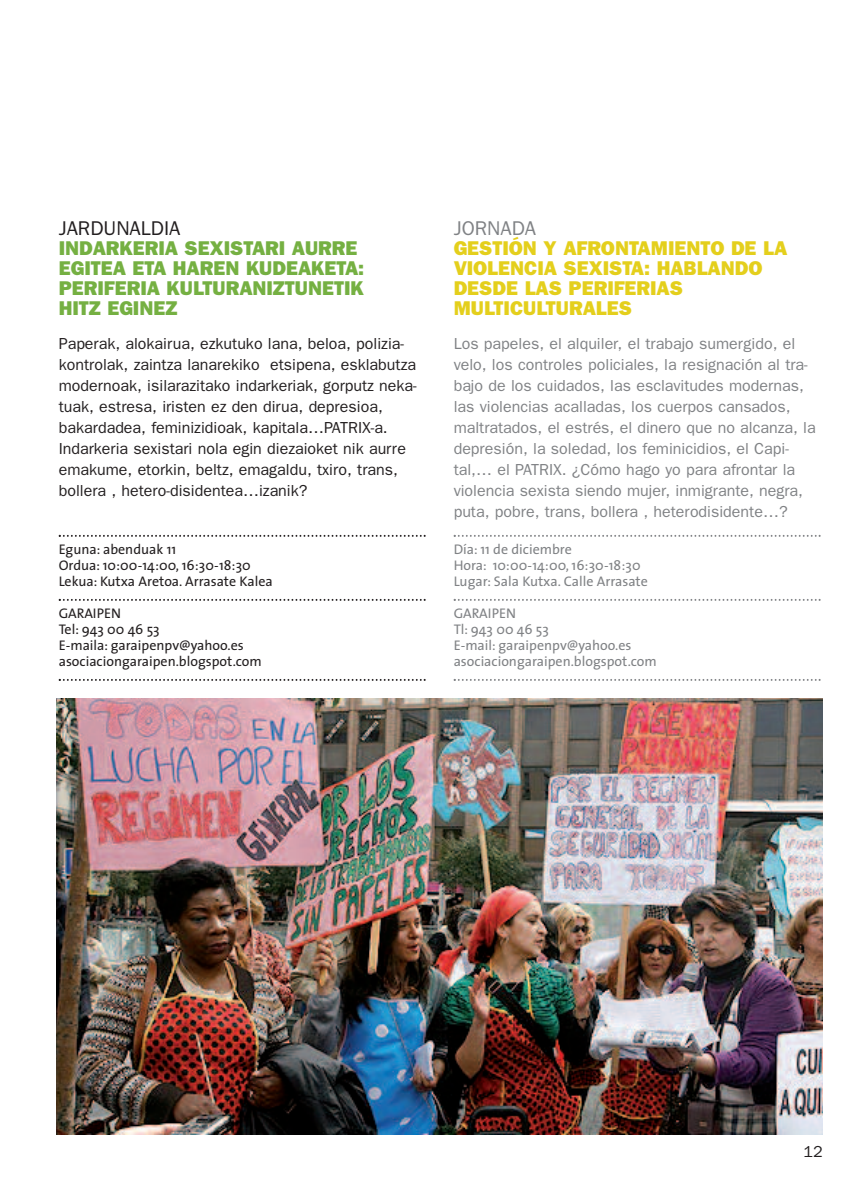
<style>
.page{position:relative;width:851px;height:1191px;background:#fff}
.page>*{position:absolute;margin:0;border:0;box-sizing:border-box;transform-origin:0 0}
.t1{font:800 20px/20px "Franklin Gothic";color:#75b042}
.t2{font:800 20px/20px "Franklin Gothic";color:#e4cf1c}
.t3{font:20px "Franklin Gothic";color:#231f20}
.t4{font:20px "Franklin Gothic";color:#808285}
.t5{font:16px/21px "Franklin Gothic";color:#808285}
.t6{font:16px/21px "Franklin Gothic";color:#231f20}
.t7{font:14px/16px "The Sans";color:#231f20}
.t8{font:14px/16px "The Sans";color:#808285}
</style>
<div class="page">
<img style="left:57px;top:698px;width:765px;height:436px">
<svg style="left:59px;top:535px;width:366px;height:2px"></svg>
<svg style="left:59px;top:599px;width:366px;height:2px"></svg>
<svg style="left:59px;top:679px;width:366px;height:2px"></svg>
<svg style="left:453px;top:535px;width:367px;height:2px"></svg>
<svg style="left:453px;top:599px;width:367px;height:2px"></svg>
<svg style="left:453px;top:679px;width:367px;height:2px"></svg>
<p class="t3" style="left:59px;top:216px;width:123px">JARDUNALDIA</p>
<p class="t1" style="left:59px;top:238px;width:307px">INDARKERIA SEXISTARI AURRE<br>EGITEA ETA HAREN KUDEAKETA:<br>PERIFERIA KULTURANIZTUNETIK<br>HITZ EGINEZ</p>
<p class="t6" style="left:59px;top:333px;width:359px">Paperak, alokairua, ezkutuko lana, beloa, polizia&shy;kontrolak, zaintza lanarekiko etsipena, esklabutza modernoak, isilarazitako indarkeriak, gorputz neka&shy;tuak, estresa, iristen ez den dirua, depresioa, bakardadea, feminizidioak, kapitala…PATRIX-a.<br>Indarkeria sexistari nola egin diezaioket nik aurre emakume, etorkin, beltz, emagaldu, txiro, trans, bollera , hetero-disidentea…izanik?</p>
<p class="t7" style="left:59px;top:542px;width:215px">Eguna: abenduak 11<br>Ordua: 10:00-14:00, 16:30-18:30<br>Lekua: Kutxa Aretoa. Arrasate Kalea</p>
<p class="t7" style="left:59px;top:606px;width:204px">GARAIPEN<br>Tel: 943 00 46 53<br>E-maila: garaipenpv@yahoo.es asociaciongaraipen.blogspot.com</p>
<p class="t4" style="left:453px;top:216px;width:84px">JORNADA</p>
<p class="t2" style="left:453px;top:238px;width:335px">GESTIÓN Y AFRONTAMIENTO DE LA<br>VIOLENCIA SEXISTA: HABLANDO<br>DESDE LAS PERIFERIAS<br>MULTICULTURALES</p>
<p class="t5" style="left:453px;top:333px;width:363px">Los papeles, el alquiler, el trabajo sumergido, el velo, los controles policiales, la resignación al tra&shy;bajo de los cuidados, las esclavitudes modernas, las violencias acalladas, los cuerpos cansados, maltratados, el estrés, el dinero que no alcanza, la depresión, la soledad, los feminicidios, el Capi&shy;tal,… el PATRIX. ¿Cómo hago yo para afrontar la violencia sexista siendo mujer, inmigrante, negra, puta, pobre, trans, bollera , heterodisidente…?</p>
<p class="t8" style="left:453px;top:542px;width:195px">Día: 11 de diciembre<br>Hora: 10:00-14:00, 16:30-18:30<br>Lugar: Sala Kutxa. Calle Arrasate</p>
<p class="t8" style="left:453px;top:606px;width:204px">GARAIPEN<br>Tl: 943 00 46 53<br>E-mail: garaipenpv@yahoo.es asociaciongaraipen.blogspot.com</p>
<p class="t6" style="left:803px;top:1140px;width:21px">12</p>
</div>
